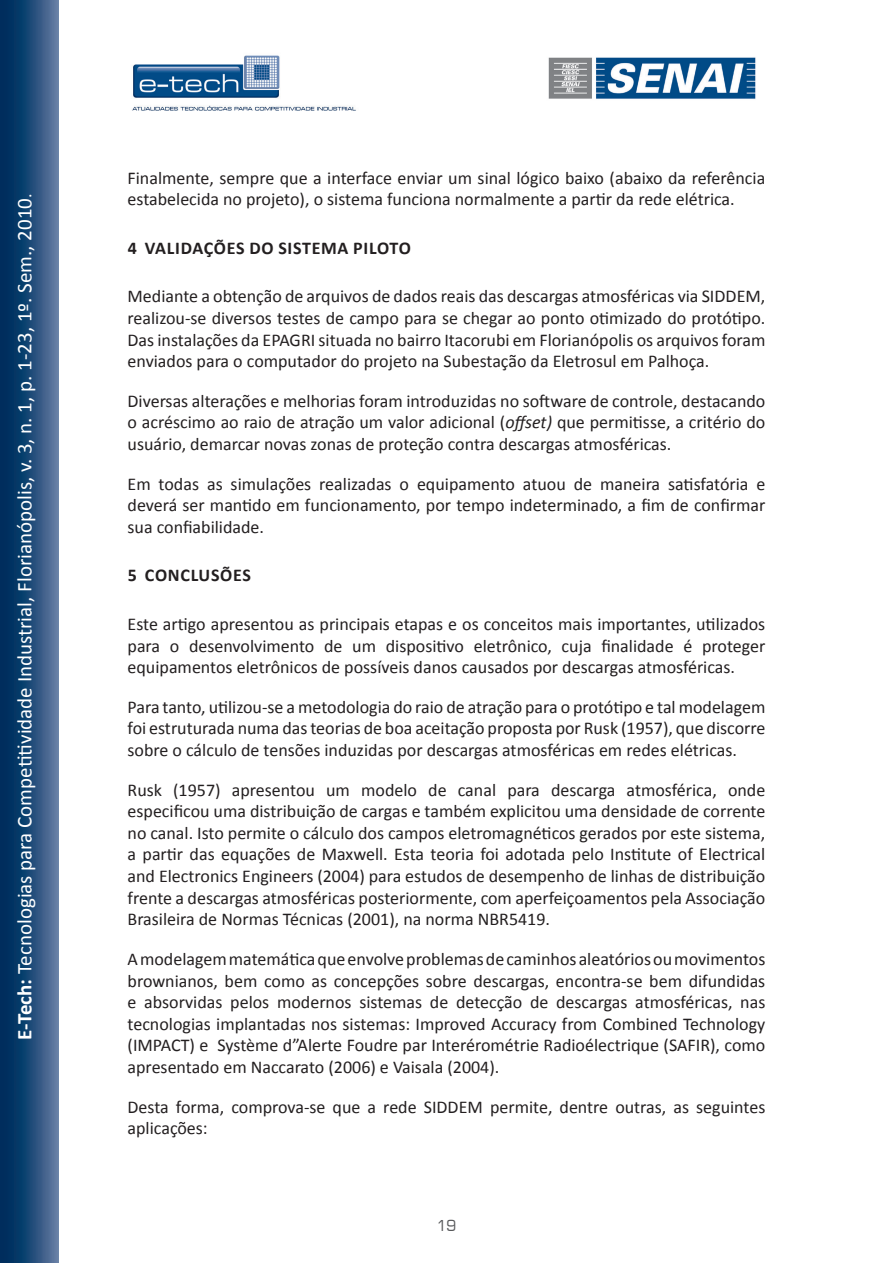
<style>
.page{position:relative;width:893px;height:1263px;background:#fff}
.page>*{position:absolute;margin:0;border:0;box-sizing:border-box;transform-origin:0 0}
.t1{font:21px "Calibri";color:#fff}
.t2{font:18px/21.6px "Calibri";color:#231f20;text-align:justify}
.Nivel_01{font:700 18px "Calibri";letter-spacing:.04em;color:#231f20}
.t3{font:15px "Square 721 BT";color:#57585a}
.s1{font-weight:700}
.s2{font-size:18px}
.s3{font-style:italic}
</style>
<div class="page">
<svg style="left:0;top:0;width:58px;height:1263px;background:#214b78"></svg>
<img style="left:548px;top:57px;width:208px;height:42px">
<img style="left:132px;top:55px;width:224px;height:56px">
<p class="t1" style="left:12px;top:1040px;width:848px;rotate:-90deg"><span class="s1">E-Tech:</span> Tecnologias para Competitividade Industrial, Florianópolis, v. 3, n. 1, p. 1-23, 1º. Sem., 2010<span class="s2">.</span></p>
<p class="t2" style="left:128px;top:166px;width:639px">Finalmente, sempre que a interface enviar um sinal lógico baixo (abaixo da referência estabelecida no projeto), o sistema funciona normalmente a partir da rede elétrica.</p>
<p class="Nivel_01" style="left:128px;top:237px;width:284px">4 VALIDAÇÕES DO SISTEMA PILOTO</p>
<p class="t2" style="left:128px;top:285px;width:639px">Mediante a obtenção de arquivos de dados reais das descargas atmosféricas via SIDDEM, realizou-se diversos testes de campo para se chegar ao ponto otimizado do protótipo.<br>Das instalações da EPAGRI situada no bairro Itacorubi em Florianópolis os arquivos foram enviados para o computador do projeto na Subestação da Eletrosul em Palhoça.</p>
<p class="t2" style="left:128px;top:389px;width:639px">Diversas alterações e melhorias foram introduzidas no software de controle, destacando o acréscimo ao raio de atração um valor adicional (<span class="s3">offset)</span> que permitisse, a critério do usuário, demarcar novas zonas de proteção contra descargas atmosféricas.</p>
<p class="t2" style="left:128px;top:472px;width:639px">Em todas as simulações realizadas o equipamento atuou de maneira satisfatória e deverá ser mantido em funcionamento, por tempo indeterminado, a fim de confirmar sua confiabilidade.</p>
<p class="Nivel_01" style="left:128px;top:564px;width:124px">5 CONCLUSÕES</p>
<p class="t2" style="left:128px;top:612px;width:639px">Este artigo apresentou as principais etapas e os conceitos mais importantes, utilizados para o desenvolvimento de um dispositivo eletrônico, cuja finalidade é proteger equipamentos eletrônicos de possíveis danos causados por descargas atmosféricas.</p>
<p class="t2" style="left:128px;top:695px;width:639px">Para tanto, utilizou-se a metodologia do raio de atração para o protótipo e tal modelagem foi estruturada numa das teorias de boa aceitação proposta por Rusk (1957), que discorre sobre o cálculo de tensões induzidas por descargas atmosféricas em redes elétricas.</p>
<p class="t2" style="left:128px;top:778px;width:639px">Rusk (1957) apresentou um modelo de canal para descarga atmosférica, onde especificou uma distribuição de cargas e também explicitou uma densidade de corrente no canal. Isto permite o cálculo dos campos eletromagnéticos gerados por este sistema, a partir das equações de Maxwell. Esta teoria foi adotada pelo Institute of Electrical and Electronics Engineers (2004) para estudos de desempenho de linhas de distribuição frente a descargas atmosféricas posteriormente, com aperfeiçoamentos pela Associação Brasileira de Normas Técnicas (2001), na norma NBR5419.</p>
<p class="t2" style="left:128px;top:947px;width:639px">A modelagem matemática que envolve problemas de caminhos aleatórios ou movimentos brownianos, bem como as concepções sobre descargas, encontra-se bem difundidas e absorvidas pelos modernos sistemas de detecção de descargas atmosféricas, nas tecnologias implantadas nos sistemas: Improved Accuracy from Combined Technology (IMPACT) e Système d”Alerte Foudre par Interérométrie Radioélectrique (SAFIR), como apresentado em Naccarato (2006) e Vaisala (2004).</p>
<p class="t2" style="left:128px;top:1095px;width:639px">Desta forma, comprova-se que a rede SIDDEM permite, dentre outras, as seguintes aplicações:</p>
<p class="t3" style="left:436px;top:1216px;width:22px">19</p>
</div>
